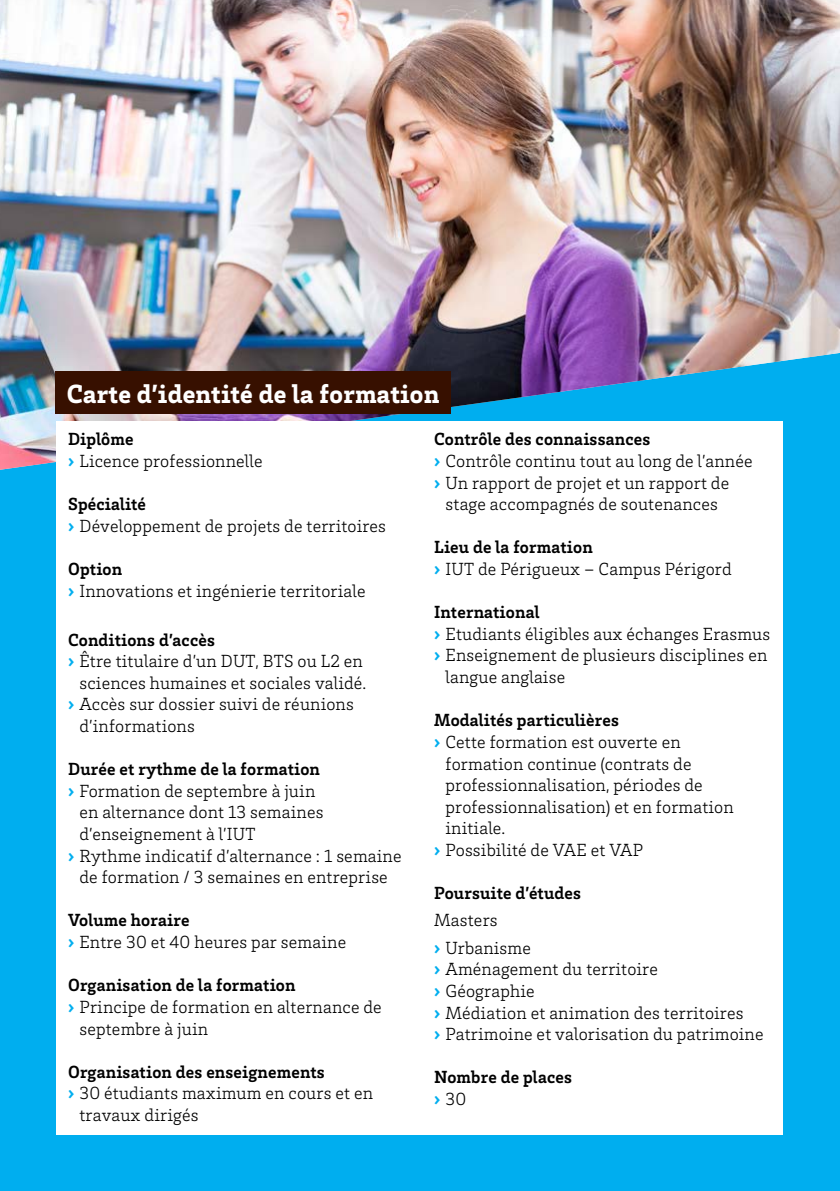
<style>
.page{position:relative;width:840px;height:1191px;background:#fff}
.page>*{position:absolute;margin:0;border:0;box-sizing:border-box;transform-origin:0 0}
.t1{font:900 27px "Brix Slab";letter-spacing:.01em;color:#fff}
.t2{font:300 18px/21.6px "Brix Slab";letter-spacing:.01em;color:#000}
.t3{font:700 18px/21.6px "Brix Slab";letter-spacing:.01em;color:#000}
.s1{font-weight:700}
.s2{font-weight:900;color:#00aeef}
.s3{font-weight:300}
</style>
<div class="page">
<div style="left:0;top:0;width:839px;height:1191px;background:#00aeef"></div>
<img style="left:0;top:0;width:839px;height:470px">
<div style="left:55px;top:372px;width:395px;height:42px;background:#371000"></div>
<div style="left:57px;top:421px;width:725px;height:713px;background:#fff"></div>
<h1 class="t1" style="left:67px;top:376px;width:374px">Carte d’identité de la formation</h1>
<p class="t2" style="left:68px;top:428px;width:196px"><span class="s1">Diplôme<br></span><span class="s2">›</span> Licence professionnelle</p>
<p class="t2" style="left:68px;top:493px;width:319px"><span class="s1">Spécialité<br></span><span class="s2">›</span> Développement de projets de territoires</p>
<p class="t2" style="left:68px;top:557px;width:299px"><span class="s1">Option<br></span><span class="s2">›</span> Innovations et ingénierie territoriale</p>
<p class="t3" style="left:68px;top:628px;width:148px">Conditions d’accès</p>
<p class="t2" style="left:68px;top:649px;width:296px"><span class="s2">›</span> Être titulaire d’un DUT, BTS ou L2 en</p>
<p class="t2" style="left:79px;top:671px;width:288px">sciences humaines et sociales validé.</p>
<p class="t2" style="left:68px;top:693px;width:287px"><span class="s2">›</span> Accès sur dossier suivi de réunions</p>
<p class="t2" style="left:79px;top:714px;width:117px">d’informations</p>
<p class="t3" style="left:68px;top:757px;width:253px">Durée et rythme de la formation</p>
<p class="t2" style="left:68px;top:779px;width:248px"><span class="s2">›</span> Formation de septembre à juin</p>
<p class="t2" style="left:79px;top:801px;width:245px">en alternance dont 13 semaines</p>
<p class="t2" style="left:79px;top:822px;width:177px">d’enseignement à l’IUT</p>
<p class="t2" style="left:68px;top:844px;width:335px"><span class="s2">›</span> Rythme indicatif d’alternance : 1 semaine</p>
<p class="t2" style="left:79px;top:865px;width:309px">de formation / 3 semaines en entreprise</p>
<p class="t2" style="left:68px;top:909px;width:279px"><span class="s1">Volume horaire<br></span><span class="s2">›</span> Entre 30 et 40 heures par semaine</p>
<p class="t3" style="left:68px;top:973px;width:229px">Organisation de la formation</p>
<p class="t2" style="left:68px;top:995px;width:315px"><span class="s2">›</span> Principe de formation en alternance de</p>
<p class="t2" style="left:79px;top:1017px;width:130px">septembre à juin</p>
<p class="t3" style="left:68px;top:1060px;width:258px">Organisation des enseignements</p>
<p class="t2" style="left:68px;top:1081px;width:306px"><span class="s2">›</span> 30 étudiants maximum en cours et en</p>
<p class="t2" style="left:79px;top:1103px;width:120px">travaux dirigés</p>
<p class="t3" style="left:434px;top:428px;width:217px">Contrôle des connaissances</p>
<p class="t2" style="left:434px;top:449px;width:320px"><span class="s2">›</span> Contrôle continu tout au long de l’année</p>
<p class="t2" style="left:434px;top:471px;width:296px"><span class="s2">›</span> Un rapport de projet et un rapport de</p>
<p class="t2" style="left:445px;top:493px;width:274px">stage accompagnés de soutenances</p>
<p class="t2" style="left:434px;top:536px;width:299px"><span class="s1">Lieu de la formation<br></span><span class="s2">›</span> IUT de Périgueux – Campus Périgord</p>
<p class="t3" style="left:434px;top:600px;width:107px">International</p>
<p class="t2" style="left:434px;top:622px;width:337px"><span class="s2">›</span> Etudiants éligibles aux échanges Erasmus</p>
<p class="t2" style="left:434px;top:644px;width:334px"><span class="s2">›</span> Enseignement de plusieurs disciplines en</p>
<p class="t2" style="left:445px;top:665px;width:121px">langue anglaise</p>
<p class="t3" style="left:434px;top:708px;width:186px">Modalités particulières</p>
<p class="t2" style="left:434px;top:730px;width:248px"><span class="s2">›</span> Cette formation est ouverte en</p>
<p class="t2" style="left:445px;top:752px;width:247px">formation continue (contrats de</p>
<p class="t2" style="left:445px;top:773px;width:258px">professionnalisation, périodes de</p>
<p class="t2" style="left:445px;top:795px;width:289px">professionnalisation) et en formation</p>
<p class="t2" style="left:445px;top:817px;width:61px">initiale.</p>
<p class="t2" style="left:434px;top:838px;width:210px"><span class="s2">›</span> Possibilité de VAE et VAP</p>
<p class="t3" style="left:434px;top:881px;width:148px">Poursuite d’études</p>
<p class="t2" style="left:434px;top:906px;width:98px;line-height:27.2px">Masters<br><span class="s2">›</span> Urbanisme</p>
<p class="t2" style="left:434px;top:957px;width:331px"><span class="s2">›</span> Aménagement du territoire<br><span class="s2">›</span> Géographie<br><span class="s2">›</span> Médiation et animation des territoires<br><span class="s2">›</span> Patrimoine et valorisation du patrimoine</p>
<p class="t3" style="left:434px;top:1065px;width:139px">Nombre de places <span class="s2">›</span> <span class="s3">30</span></p>
</div>
